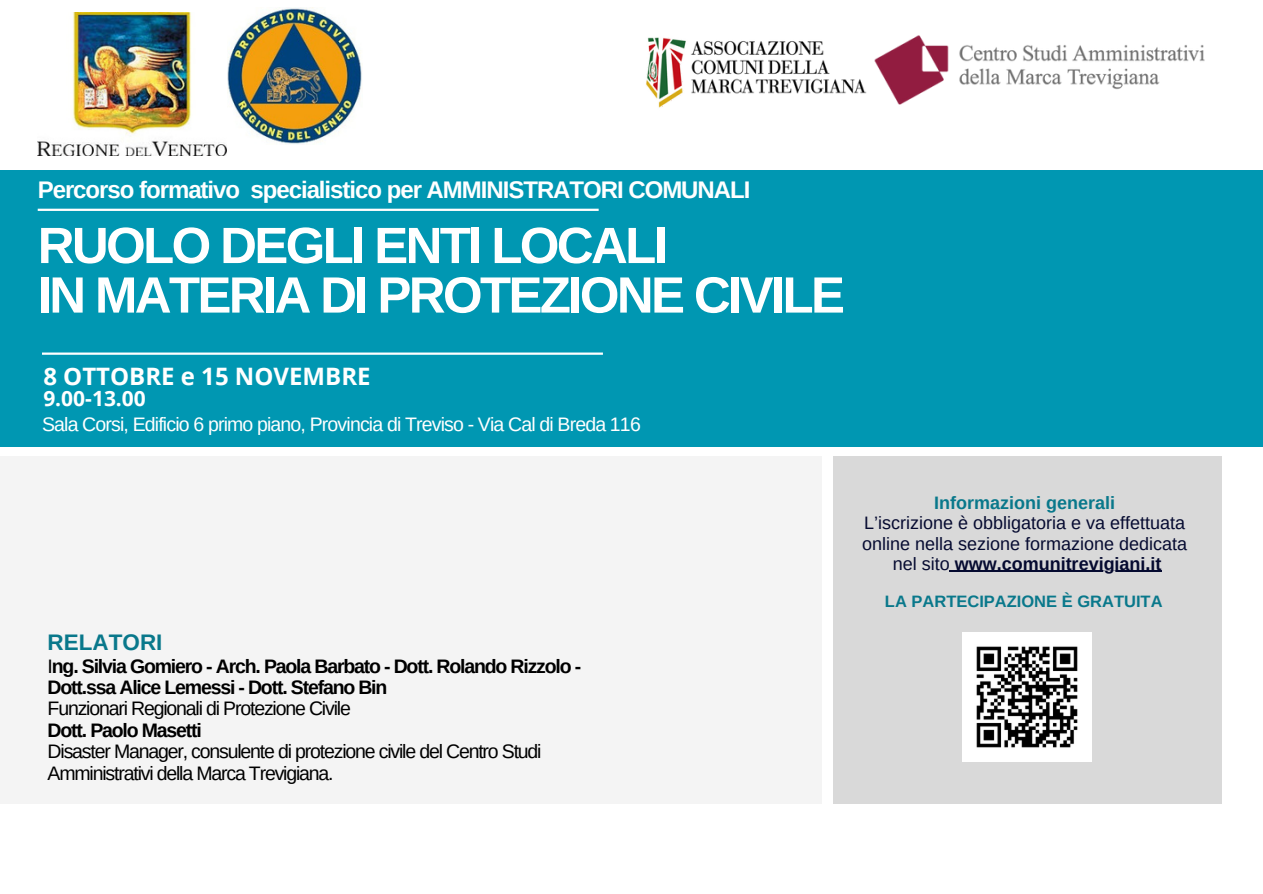
<style>
.page{position:relative;width:1263px;height:894px;background:#fff}
.page>*{position:absolute;margin:0;border:0;box-sizing:border-box;transform-origin:0 0}
.t1{font:700 51px/49.5px "Arimo";letter-spacing:-.05em;color:#fff}
.t2{font:700 24px "Arimo";letter-spacing:-.045em;color:#fff}
.t3{font:700 24px "Open Sans";color:#fff}
.t4{font:700 22.5px "Arimo";color:#09788b}
.t5{font:700 21px "Open Sans";color:#fff}
.t6{font:19.5px/21.3px "Arimo";letter-spacing:-.06em;color:#000}
.t7{font:19.5px "Arimo";letter-spacing:-.045em;color:#fff}
.t8{font:18px/20.2px "Arimo";color:#050a30;text-align:center}
.t9{font:700 16.5px "Arimo";color:#09788b}
.s1{font-weight:700}
.s2{font-weight:700;color:#09788b}
</style>
<div class="page">
<div style="left:0;top:170px;width:1263px;height:276px;background:#0097b2"></div>
<div style="left:0;top:456px;width:821px;height:348px;background:#f4f4f4"></div>
<div style="left:833px;top:456px;width:388px;height:348px;background:#d9d9d9"></div>
<img style="left:646px;top:37px;width:204px;height:71px">
<img style="left:850px;top:35px;width:355px;height:70px">
<hr style="left:42px;top:352px;width:561px;height:2px;background:#fff">
<hr style="left:38px;top:209px;width:561px;height:2px;background:#fff">
<img style="left:227px;top:8px;width:135px;height:136px">
<img style="left:38px;top:13px;width:189px;height:143px">
<img style="left:962px;top:632px;width:130px;height:129px">
<hr style="left:955px;top:570px;width:207px;height:2px;background:#050a30">
<h3 class="t2" style="left:38px;top:176px;width:714px">Percorso formativo specialistico per AMMINISTRATORI COMUNALI</h3>
<p class="t1" style="left:38px;top:220px;width:809px">RUOLO DEGLI ENTI LOCALI<br>IN MATERIA DI PROTEZIONE CIVILE</p>
<p class="t3" style="left:43px;top:359px;width:329px">8 OTTOBRE e 15 NOVEMBRE</p>
<p class="t5" style="left:43px;top:383px;width:104px">9.00-13.00</p>
<p class="t7" style="left:42px;top:413px;width:600px">Sala Corsi, Edificio 6 primo piano, Provincia di Treviso - Via Cal di Breda 116</p>
<h1 class="t4" style="left:48px;top:629px;width:116px">RELATORI</h1>
<h1 class="t6" style="left:48px;top:655px;width:535px">I<span class="s1">ng. Silvia Gomiero - Arch. Paola Barbato - Dott. Rolando Rizzolo - Dott.ssa Alice Lemessi - Dott. Stefano Bin<br></span>Funzionari Regionali di Protezione Civile<br><span class="s1">Dott. Paolo Masetti<br></span>Disaster Manager, consulente di protezione civile del Centro Studi Amministrativi della Marca Trevigiana.</h1>
<h2 class="t8" style="left:862px;top:492px;width:327px"><span class="s2">Informazioni generali<br></span>L’iscrizione è obbligatoria e va effettuata online nella sezione formazione dedicata nel sito <span class="s1">www.comunitrevigiani.it</span></h2>
<h3 class="t9" style="left:885px;top:591px;width:279px">LA PARTECIPAZIONE È GRATUITA</h3>
</div>
